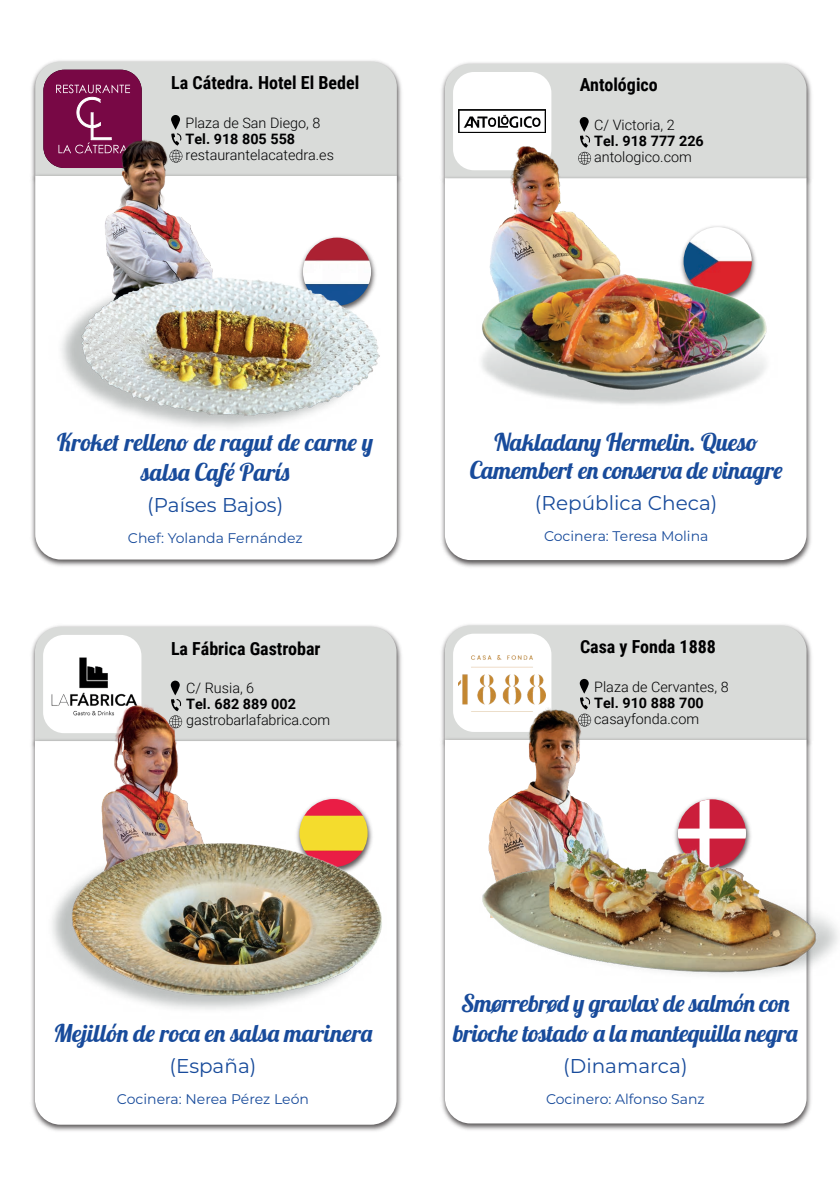
<style>
.page{position:relative;width:840px;height:1191px;background:#fff}
.page>*{position:absolute;margin:0;border:0;box-sizing:border-box;transform-origin:0 0}
.t1{font:24px/30px "Lobster";letter-spacing:-.01em;color:#184b9b;text-align:center}
.t2{font:20px "Montserrat";color:#184b9b}
.t3{font:700 18px "Roboto Condensed";color:#000001}
.t4{font:300 14.4px "Roboto";color:#000001}
.t5{font:700 14.4px "Roboto";color:#000001}
.t6{font:14px "Montserrat";color:#184b9b}
</style>
<div class="page">
<img style="left:31px;top:60px;width:371px;height:112px">
<div style="left:35px;top:62px;width:361px;height:110px;background:#d9dbd9"></div>
<img style="left:31px;top:172px;width:371px;height:394px">
<svg style="left:35px;top:176px;width:361px;height:383px"></svg>
<img style="left:441px;top:624px;width:371px;height:104px">
<div style="left:444px;top:625px;width:362px;height:103px;background:#d9dbd9"></div>
<div style="left:453px;top:633px;width:98px;height:99px;background:#fff;border-radius:21px"></div>
<img style="left:441px;top:1041px;width:370px;height:89px">
<svg style="left:444px;top:1041px;width:362px;height:82px"></svg>
<svg style="left:579px;top:679px;width:9px;height:14px"></svg>
<svg style="left:578px;top:697px;width:12px;height:6px"></svg>
<img style="left:441px;top:62px;width:371px;height:112px">
<div style="left:444px;top:64px;width:362px;height:110px;background:#d9dbd9"></div>
<img style="left:441px;top:174px;width:371px;height:393px">
<svg style="left:444px;top:178px;width:362px;height:382px"></svg>
<svg style="left:579px;top:117px;width:9px;height:14px"></svg>
<svg style="left:578px;top:135px;width:12px;height:2px"></svg>
<svg style="left:43px;top:70px;width:99px;height:42px"></svg>
<div style="left:453px;top:72px;width:98px;height:98px;background:#fff;border-radius:21px"></div>
<img style="left:458px;top:655px;width:87px;height:48px">
<img style="left:31px;top:625px;width:371px;height:111px">
<div style="left:35px;top:627px;width:361px;height:109px;background:#d9dbd9"></div>
<img style="left:31px;top:736px;width:371px;height:395px">
<svg style="left:35px;top:741px;width:361px;height:383px"></svg>
<div style="left:43px;top:635px;width:98px;height:98px;background:#fff;border-radius:21px"></div>
<svg style="left:171px;top:680px;width:9px;height:15px"></svg>
<img style="left:51px;top:657px;width:57px;height:59px">
<img style="left:678px;top:223px;width:81px;height:38px">
<img style="left:683px;top:227px;width:68px;height:68px;border-radius:34px">
<img style="left:31px;top:112px;width:270px;height:86px">
<img style="left:31px;top:198px;width:371px;height:265px">
<img style="left:458px;top:109px;width:87px;height:23px">
<img style="left:441px;top:137px;width:237px;height:124px">
<img style="left:441px;top:261px;width:371px;height:151px">
<img style="left:78px;top:691px;width:141px;height:89px">
<img style="left:40px;top:780px;width:362px;height:250px">
<img style="left:399px;top:703px;width:322px;height:214px">
<img style="left:425px;top:728px;width:413px;height:313px">
<p class="t3" style="left:171px;top:70px;width:189px">La Cátedra. Hotel El Bedel</p>
<p class="t4" style="left:185px;top:113px;width:136px">Plaza de San Diego, 8</p>
<p class="t5" style="left:185px;top:129px;width:111px">Tel. 918 805 558</p>
<p class="t4" style="left:185px;top:145px;width:150px">restaurantelacatedra.es</p>
<p class="t3" style="left:579px;top:72px;width:79px">Antológico</p>
<p class="t4" style="left:594px;top:115px;width:82px">C/ Victoria, 2</p>
<p class="t5" style="left:594px;top:131px;width:111px">Tel. 918 777 226</p>
<p class="t4" style="left:594px;top:147px;width:99px">antologico.com</p>
<p class="t1" style="left:57px;top:430px;width:317px">Kroket relleno de ragut de carne y salsa Café París</p>
<p class="t2" style="left:147px;top:491px;width:137px">(Países Bajos)</p>
<p class="t6" style="left:128px;top:528px;width:176px">Chef: Yolanda Fernández</p>
<p class="t3" style="left:171px;top:636px;width:151px">La Fábrica Gastrobar</p>
<p class="t4" style="left:186px;top:678px;width:69px">C/ Rusia, 6</p>
<p class="t5" style="left:186px;top:694px;width:111px">Tel. 682 889 002</p>
<p class="t4" style="left:186px;top:710px;width:145px">gastrobarlafabrica.com</p>
<p class="t1" style="left:469px;top:431px;width:314px;line-height:28px">Nakladany Hermelin. Queso<br>Camembert en conserva de vinagre</p>
<p class="t2" style="left:534px;top:489px;width:184px">(República Checa)</p>
<p class="t6" style="left:543px;top:526px;width:166px">Cocinera: Teresa Molina</p>
<p class="t3" style="left:579px;top:634px;width:137px">Casa y Fonda 1888</p>
<p class="t4" style="left:594px;top:677px;width:136px">Plaza de Cervantes, 8</p>
<p class="t5" style="left:594px;top:693px;width:111px">Tel. 910 888 700</p>
<p class="t4" style="left:594px;top:709px;width:106px">casayfonda.com</p>
<p class="t1" style="left:54px;top:1020px;width:320px">Mejillón de roca en salsa marinera</p>
<p class="t2" style="left:169px;top:1052px;width:88px">(España)</p>
<p class="t6" style="left:117px;top:1089px;width:193px">Cocinera: Nerea Pérez León</p>
<p class="t1" style="left:452px;top:991px;width:347px">Smørrebrød y gravlax de salmón con brioche tostado a la mantequilla negra</p>
<p class="t2" style="left:563px;top:1052px;width:126px">(Dinamarca)</p>
<p class="t6" style="left:546px;top:1089px;width:160px">Cocinero: Alfonso Sanz</p>
</div>
